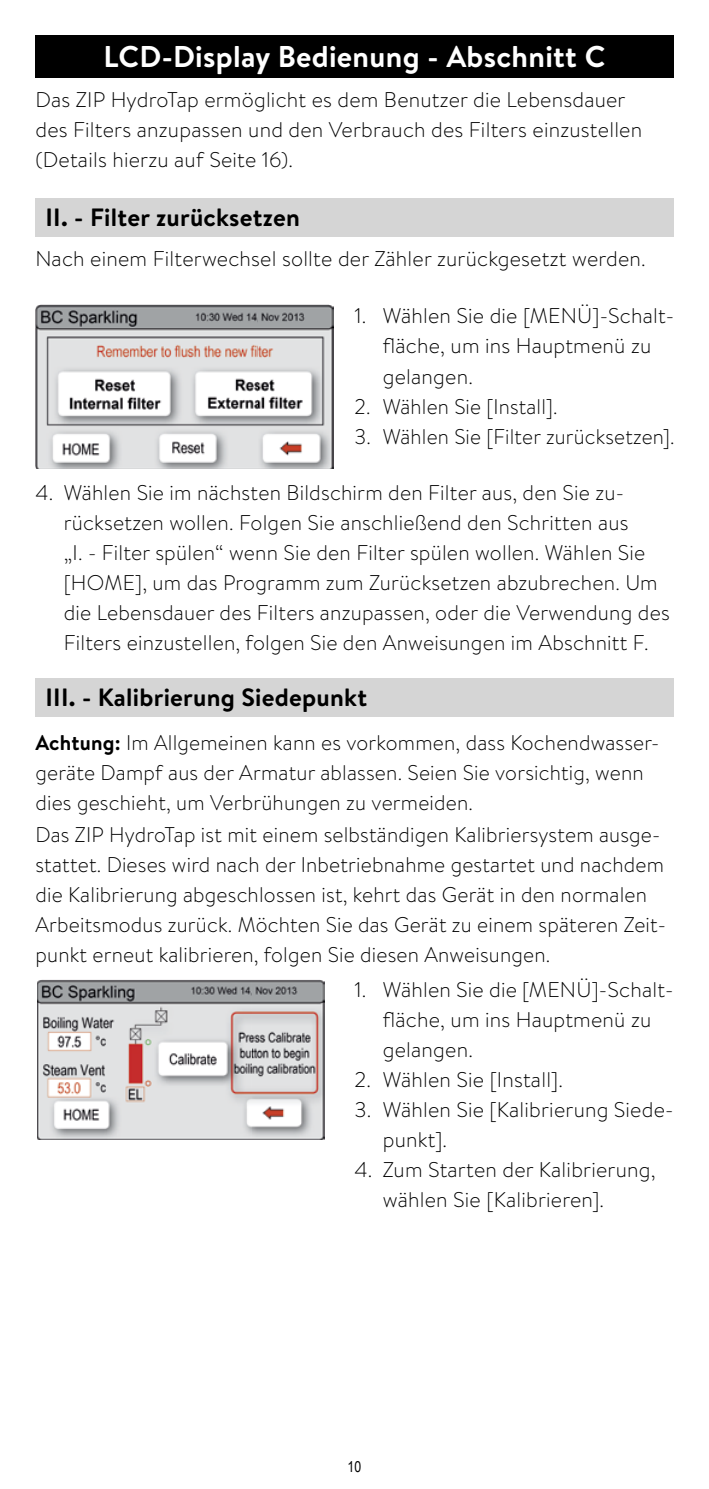
<style>
.page{position:relative;width:709px;height:1489px;background:#fff}
.page>*{position:absolute;margin:0;border:0;box-sizing:border-box;transform-origin:0 0}
.t1{font:700 30px "Brandon Text";letter-spacing:.01em;color:#fff}
.t2{font:700 25px "Brandon Text";letter-spacing:.01em;color:#000}
.t3{font:300 21.25px/30px "Brandon Text";letter-spacing:.01em;color:#000}
.t4{font:15px "Arial Narrow";color:#000}
.s1{font-weight:700}
</style>
<div class="page">
<img style="left:35px;top:305px;width:298px;height:164px">
<img style="left:37px;top:979px;width:287px;height:160px">
<div style="left:35px;top:678px;width:638px;height:38px;background:#d5d5d5"></div>
<div style="left:35px;top:199px;width:638px;height:38px;background:#d5d5d5"></div>
<div style="left:35px;top:35px;width:638px;height:43px;background:#000"></div>
<h1 class="t1" style="left:104px;top:36px;width:503px">LCD-Display Bedienung - Abschnitt C</h1>
<p class="t3" style="left:35px;top:84px;width:608px">Das ZIP HydroTap ermöglicht es dem Benutzer die Lebensdauer des Filters anzupassen und den Verbrauch des Filters einzustellen (Details hierzu auf Seite 16).</p>
<p class="t2" style="left:45px;top:200px;width:256px">II. - Filter zurücksetzen</p>
<p class="t3" style="left:35px;top:243px;width:612px">Nach einem Filterwechsel sollte der Zähler zurückgesetzt werden.</p>
<p class="t3" style="left:383px;top:300px;width:293px;text-indent:-28px">1. Wählen Sie die [MENÜ]-Schalt&shy;fläche, um ins Hauptmenü zu gelangen.</p>
<p class="t3" style="left:354px;top:390px;width:205px">2. Wählen Sie [Install].</p>
<p class="t3" style="left:354px;top:420px;width:322px">3. Wählen Sie [Filter zurücksetzen].</p>
<p class="t3" style="left:64px;top:476px;width:607px;text-indent:-28px">4. Wählen Sie im nächsten Bildschirm den Filter aus, den Sie zu&shy;rücksetzen wollen. Folgen Sie anschließend den Schritten aus<br>„I. - Filter spülen“ wenn Sie den Filter spülen wollen. Wählen Sie [HOME], um das Programm zum Zurücksetzen abzubrechen. Um die Lebensdauer des Filters anzupassen, oder die Verwendung des Filters einzustellen, folgen Sie den Anweisungen im Abschnitt F.</p>
<p class="t2" style="left:45px;top:680px;width:323px">III. - Kalibrierung Siedepunkt</p>
<p class="t3" style="left:35px;top:726px;width:625px"><span class="s1">Achtung:</span> Im Allgemeinen kann es vorkommen, dass Kochendwasser&shy;geräte Dampf aus der Armatur ablassen. Seien Sie vorsichtig, wenn dies geschieht, um Verbrühungen zu vermeiden.</p>
<p class="t3" style="left:35px;top:819px;width:632px">Das ZIP HydroTap ist mit einem selbständigen Kalibriersystem ausge&shy;stattet. Dieses wird nach der Inbetriebnahme gestartet und nachdem die Kalibrierung abgeschlossen ist, kehrt das Gerät in den normalen Arbeitsmodus zurück. Möchten Sie das Gerät zu einem späteren Zeit&shy;punkt erneut kalibrieren, folgen Sie diesen Anweisungen.</p>
<p class="t3" style="left:383px;top:973px;width:292px;text-indent:-28px">1. Wählen Sie die [MENÜ]-Schalt&shy;fläche, um ins Hauptmenü zu gelangen.</p>
<p class="t3" style="left:354px;top:1063px;width:210px">2. Wählen Sie [Install].</p>
<p class="t3" style="left:383px;top:1093px;width:292px;text-indent:-28px">3. Wählen Sie [Kalibrierung Siede&shy;punkt].</p>
<p class="t3" style="left:383px;top:1153px;width:274px;text-indent:-28px">4. Zum Starten der Kalibrierung, wählen Sie [Kalibrieren].</p>
<p class="t4" style="left:347px;top:1454px;width:15px">10</p>
</div>
